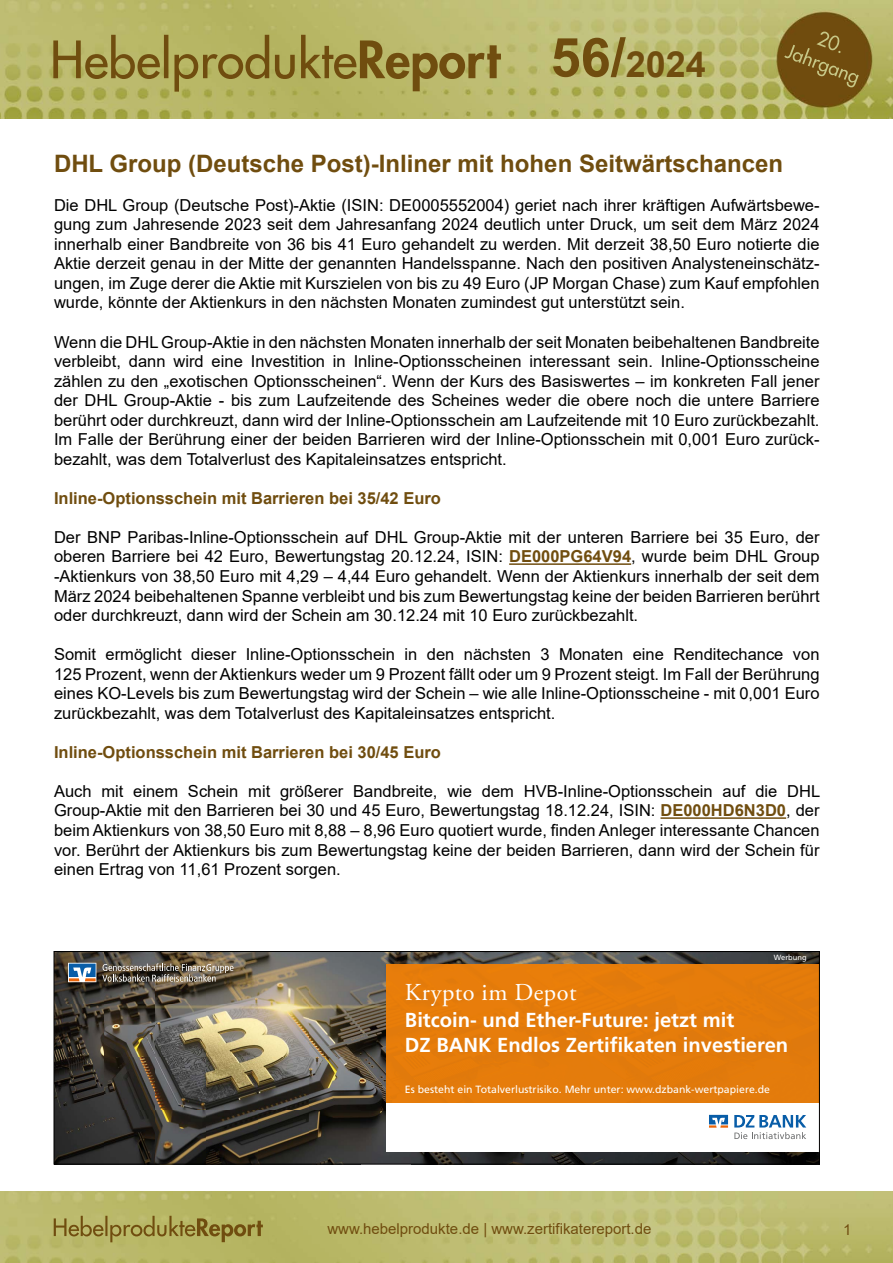
<style>
.page{position:relative;width:893px;height:1263px;background:#fff}
.page>*{position:absolute;margin:0;border:0;box-sizing:border-box;transform-origin:0 0}
.t1{font:700 36px "Arial";color:#704d0f}
.t2{font:24.3px "Adobe Garamond Pro";letter-spacing:.02em;color:#fff}
.t3{font:700 24px "Arial";color:#704d0f}
.t4{font:700 20.25px/24.3px "Frutiger LT Std";color:#fff}
.t5{font:16.5px/19.5px "Arial";color:#000;text-align:justify}
.t6{font:700 16.5px "Arial";color:#704d0f}
.t7{font:15px "Arial";color:#704d0f}
.t8{font:10.5px "Frutiger LT Std";color:#fff}
.t9{font:7.5px "Frutiger LT Std";color:#fff}
.s1{font-size:54px}
.s2{font-weight:700;color:#704d0f}
</style>
<div class="page">
<img style="left:0;top:1192px;width:893px;height:71px">
<img style="left:0;top:0;width:893px;height:119px">
<hr style="left:509px;top:563px;width:122px;height:2px;background:#704d0f">
<hr style="left:660px;top:817px;width:126px;height:2px;background:#704d0f">
<img style="left:56px;top:953px;width:355px;height:51px">
<img style="left:411px;top:953px;width:407px;height:11px">
<img style="left:56px;top:1004px;width:331px;height:107px">
<img style="left:56px;top:1111px;width:355px;height:51px">
<img style="left:411px;top:1152px;width:407px;height:10px">
<div style="left:387px;top:1010px;width:48px;height:47px;background:#e67c0a"></div>
<div style="left:387px;top:964px;width:431px;height:46px;background:#e67c0a"></div>
<div style="left:435px;top:1010px;width:383px;height:47px;background:#e37b0b"></div>
<div style="left:387px;top:1057px;width:431px;height:46px;background:#e47c0b"></div>
<div style="left:387px;top:1103px;width:432px;height:48px;background:#fff"></div>
<svg style="left:734px;top:1115px;width:72px;height:24px"></svg>
<svg style="left:709px;top:1115px;width:19px;height:13px"></svg>
<svg style="left:102px;top:963px;width:131px;height:19px;background:#7a7061"></svg>
<svg style="left:68px;top:963px;width:28px;height:19px"></svg>
<div style="left:54px;top:951px;width:766px;height:213px;border:1px solid #000"></div>
<h1 class="t1" style="left:551px;top:39px;width:157px"><span class="s1">56/</span>2024</h1>
<h3 class="t3" style="left:54px;top:146px;width:731px">DHL Group (Deutsche Post)-Inliner mit hohen Seitwärtschancen</h3>
<p class="t5" style="left:54px;top:195px;width:767px">Die DHL Group (Deutsche Post)-Aktie (ISIN: DE0005552004) geriet nach ihrer kräftigen Aufwärtsbewe&shy;gung zum Jahresende 2023 seit dem Jahresanfang 2024 deutlich unter Druck, um seit dem März 2024 innerhalb einer Bandbreite von 36 bis 41 Euro gehandelt zu werden. Mit derzeit 38,50 Euro notierte die Aktie derzeit genau in der Mitte der genannten Handelsspanne. Nach den positiven Analysteneinschätz&shy;ungen, im Zuge derer die Aktie mit Kurszielen von bis zu 49 Euro (JP Morgan Chase) zum Kauf empfohlen wurde, könnte der Aktienkurs in den nächsten Monaten zumindest gut unterstützt sein.</p>
<p class="t5" style="left:54px;top:332px;width:767px">Wenn die DHL Group-Aktie in den nächsten Monaten innerhalb der seit Monaten beibehaltenen Bandbreite verbleibt, dann wird eine Investition in Inline-Optionsscheinen interessant sein. Inline-Optionsscheine zählen zu den „exotischen Optionsscheinen“. Wenn der Kurs des Basiswertes – im konkreten Fall jener der DHL Group-Aktie - bis zum Laufzeitende des Scheines weder die obere noch die untere Barriere berührt oder durchkreuzt, dann wird der Inline-Optionsschein am Laufzeitende mit 10 Euro zurückbezahlt.<br>Im Falle der Berührung einer der beiden Barrieren wird der Inline-Optionsschein mit 0,001 Euro zurück&shy;bezahlt, was dem Totalverlust des Kapitaleinsatzes entspricht.</p>
<p class="t6" style="left:54px;top:486px;width:388px">Inline-Optionsschein mit Barrieren bei 35/42 Euro</p>
<p class="t5" style="left:54px;top:527px;width:767px">Der BNP Paribas-Inline-Optionsschein auf DHL Group-Aktie mit der unteren Barriere bei 35 Euro, der oberen Barriere bei 42 Euro, Bewertungstag 20.12.24, ISIN: <span class="s2">DE000PG64V94</span>, wurde beim DHL Group -Aktienkurs von 38,50 Euro mit 4,29 – 4,44 Euro gehandelt. Wenn der Aktienkurs innerhalb der seit dem März 2024 beibehaltenen Spanne verbleibt und bis zum Bewertungstag keine der beiden Barrieren berührt oder durchkreuzt, dann wird der Schein am 30.12.24 mit 10 Euro zurückbezahlt.</p>
<p class="t5" style="left:54px;top:644px;width:767px">Somit ermöglicht dieser Inline-Optionsschein in den nächsten 3 Monaten eine Renditechance von 125 Prozent, wenn der Aktienkurs weder um 9 Prozent fällt oder um 9 Prozent steigt. Im Fall der Berührung eines KO-Levels bis zum Bewertungstag wird der Schein – wie alle Inline-Optionsscheine - mit 0,001 Euro zurückbezahlt, was dem Totalverlust des Kapitaleinsatzes entspricht.</p>
<p class="t6" style="left:54px;top:740px;width:388px">Inline-Optionsschein mit Barrieren bei 30/45 Euro</p>
<p class="t5" style="left:54px;top:781px;width:768px">Auch mit einem Schein mit größerer Bandbreite, wie dem HVB-Inline-Optionsschein auf die DHL Group-Aktie mit den Barrieren bei 30 und 45 Euro, Bewertungstag 18.12.24, ISIN: <span class="s2">DE000HD6N3D0</span>, der beim Aktienkurs von 38,50 Euro mit 8,88 – 8,96 Euro quotiert wurde, finden Anleger interessante Chancen vor. Berührt der Aktienkurs bis zum Bewertungstag keine der beiden Barrieren, dann wird der Schein für einen Ertrag von 11,61 Prozent sorgen.</p>
<p class="t9" style="left:774px;top:953px;width:34px">Werbung</p>
<h2 class="t2" style="left:405px;top:977px;width:173px">Krypto im Depot</h2>
<p class="t4" style="left:405px;top:1008px;width:385px">Bitcoin- und Ether-Future: jetzt mit<br>DZ BANK Endlos Zertifikaten investieren</p>
<p class="t8" style="left:405px;top:1083px;width:367px">Es besteht ein Totalverlustrisiko. Mehr unter: www.dzbank-wertpapiere.de</p>
<p class="t7" style="left:327px;top:1218px;width:326px">www.hebelprodukte.de | www.zertifikatereport.de</p>
<p class="t7" style="left:843px;top:1219px;width:10px">1</p>
</div>
